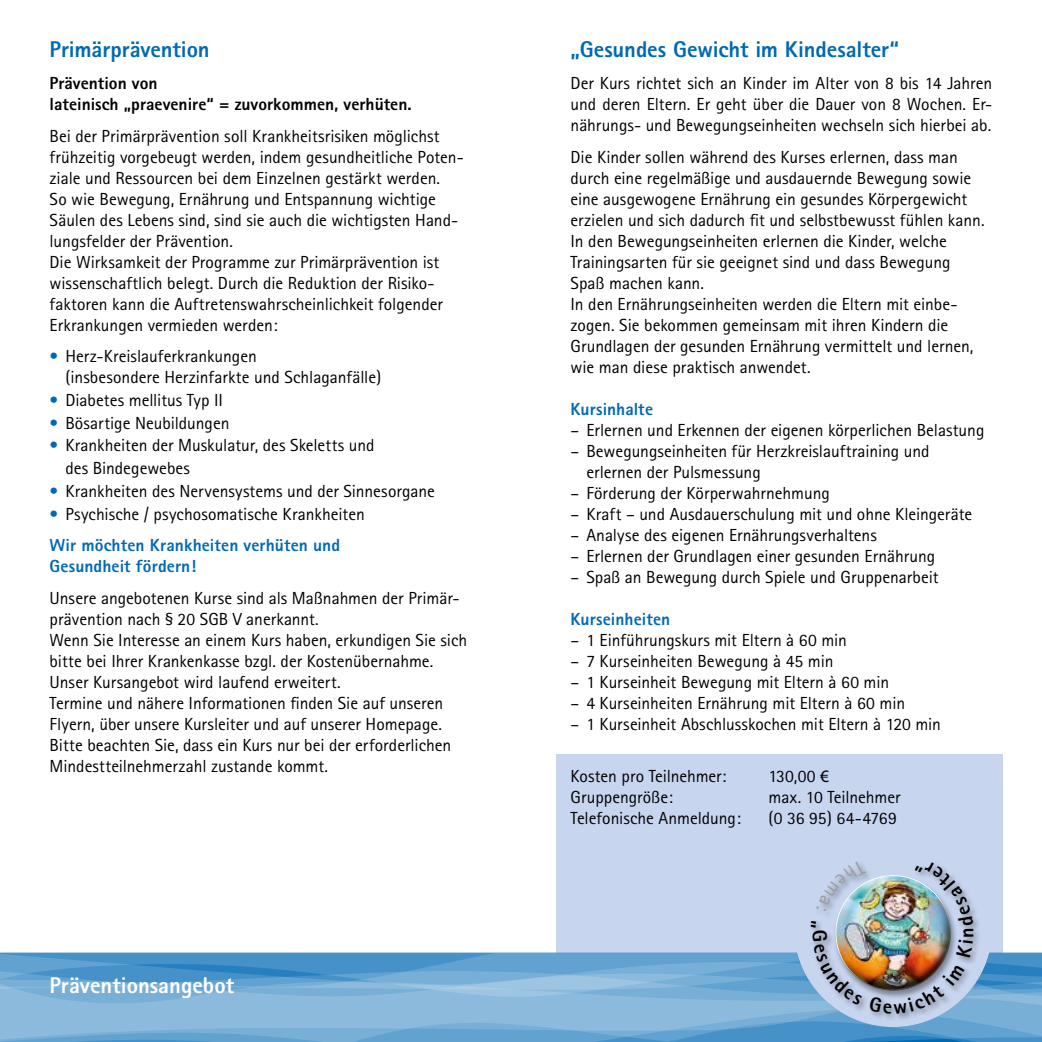
<style>
.page{position:relative;width:1042px;height:1042px;background:#fff}
.page>*{position:absolute;margin:0;border:0;box-sizing:border-box;transform-origin:0 0}
.t1{font:800 22.75px "Rotis Sans Serif";letter-spacing:-.005em;color:#0069b4}
.t2{font:800 22.75px "Rotis Sans Serif";color:#fff}
.t3{font:17.5px/21px "Rotis Sans Serif";color:#000}
.t4{font:800 17.5px/21px "Rotis Sans Serif";color:#000}
.t5{font:800 17.5px "Rotis Sans Serif";color:#0069b4}
.s1{color:#0069b4}
.s2{font-weight:800;color:#0069b4}
.s3{font-family:"Myriad Pro"}
</style>
<div class="page">
<div style="left:556px;top:754px;width:446px;height:288px;background:#c8d5ef"></div>
<svg style="left:0;top:952px;width:1042px;height:90px;background:#70aad4"></svg>
<div style="left:809px;top:860px;width:173px;height:162px;background:#000;opacity:.4"></div>
<svg style="left:816px;top:860px;width:50px;height:51px"></svg>
<img style="left:811px;top:920px;width:51px;height:85px">
<img style="left:869px;top:965px;width:95px;height:48px">
<img style="left:915px;top:861px;width:58px;height:96px">
<h1 class="t1" style="left:50px;top:35px;width:162px">Primärprävention</h1>
<p class="t4" style="left:50px;top:72px;width:363px">Prävention von<br>lateinisch „praevenire“ = zuvorkommen, verhüten.</p>
<p class="t3" style="left:50px;top:125px;width:416px">Bei der Primärprävention soll Krankheitsrisiken möglichst frühzeitig vorgebeugt werden, indem gesundheitliche Poten&shy;ziale und Ressourcen bei dem Einzelnen gestärkt werden.<br>So wie Bewegung, Ernährung und Entspannung wichtige Säulen des Lebens sind, sind sie auch die wichtigsten Hand&shy;lungsfelder der Prävention.<br>Die Wirksamkeit der Programme zur Primärprävention ist wissenschaftlich belegt. Durch die Reduktion der Risiko&shy;faktoren kann die Auftretenswahrscheinlichkeit folgender Erkrankungen vermieden werden:</p>
<p class="t3" style="left:65px;top:345px;width:317px;text-indent:-16px"><span class="s1">•</span> Herz-Kreislauferkrankungen<br>(insbesondere Herzinfarkte und Schlaganfälle)</p>
<p class="t3" style="left:50px;top:389px;width:175px"><span class="s1">•</span> Diabetes mellitus Typ II</p>
<p class="t3" style="left:50px;top:412px;width:181px"><span class="s1">•</span> Bösartige Neubildungen</p>
<p class="t3" style="left:65px;top:434px;width:311px;line-height:22.8px;text-indent:-16px"><span class="s1">•</span> Krankheiten der Muskulatur, des Skeletts und des Bindegewebes</p>
<p class="t3" style="left:50px;top:480px;width:387px"><span class="s1">•</span> Krankheiten des Nervensystems und der Sinnesorgane</p>
<p class="t3" style="left:50px;top:498px;width:317px;line-height:31.5px"><span class="s1">•</span> Psychische / psychosomatische Krankheiten<br><span class="s2">Wir möchten Krankheiten verhüten und</span></p>
<p class="t5" style="left:50px;top:555px;width:148px">Gesundheit fördern!</p>
<p class="t3" style="left:50px;top:587px;width:419px">Unsere angebotenen Kurse sind als Maßnahmen der Primär&shy;prävention nach § 20 SGB V anerkannt.<br>Wenn Sie Interesse an einem Kurs haben, erkundigen Sie sich bitte bei Ihrer Krankenkasse bzgl. der Kostenübernahme.<br>Unser Kursangebot wird laufend erweitert.<br>Termine und nähere Informationen finden Sie auf unseren Flyern, über unsere Kursleiter und auf unserer Homepage.<br>Bitte beachten Sie, dass ein Kurs nur bei der erforderlichen Mindestteilnehmerzahl zustande kommt.</p>
<h1 class="t2" style="left:50px;top:970px;width:186px">Präventionsangebot</h1>
<h1 class="t1" style="left:570px;top:35px;width:330px">„Gesundes Gewicht im Kindesalter“</h1>
<p class="t3" style="left:570px;top:72px;width:423px;text-align:justify">Der Kurs richtet sich an Kinder im Alter von 8 bis 14 Jahren und deren Eltern. Er geht über die Dauer von 8 Wochen. Er&shy;nährungs- und Bewegungseinheiten wechseln sich hierbei ab.</p>
<p class="t3" style="left:570px;top:146px;width:415px">Die Kinder sollen während des Kurses erlernen, dass man durch eine regelmäßige und ausdauernde Bewegung sowie eine ausgewogene Ernährung ein gesundes Körpergewicht erzielen und sich dadurch fit und selbstbewusst fühlen kann.<br>In den Bewegungseinheiten erlernen die Kinder, welche Trainingsarten für sie geeignet sind und dass Bewegung Spaß machen kann.<br>In den Ernährungseinheiten werden die Eltern mit einbe&shy;zogen. Sie bekommen gemeinsam mit ihren Kindern die Grundlagen der gesunden Ernährung vermittelt und lernen, wie man diese praktisch anwendet.</p>
<p class="t5" style="left:570px;top:397px;width:84px">Kursinhalte</p>
<p class="t3" style="left:570px;top:419px;width:415px">– Erlernen und Erkennen der eigenen körperlichen Belastung</p>
<p class="t3" style="left:586px;top:440px;width:345px;text-indent:-16px">– Bewegungseinheiten für Herzkreislauftraining und erlernen der Pulsmessung</p>
<p class="t3" style="left:570px;top:482px;width:261px">– Förderung der Körperwahrnehmung</p>
<p class="t3" style="left:570px;top:503px;width:403px">– Kraft – und Ausdauerschulung mit und ohne Kleingeräte</p>
<p class="t3" style="left:570px;top:524px;width:308px">– Analyse des eigenen Ernährungsverhaltens</p>
<p class="t3" style="left:570px;top:545px;width:366px">– Erlernen der Grundlagen einer gesunden Ernährung</p>
<p class="t3" style="left:570px;top:566px;width:369px">– Spaß an Bewegung durch Spiele und Gruppenarbeit</p>
<p class="t5" style="left:570px;top:607px;width:101px">Kurseinheiten</p>
<p class="t3" style="left:570px;top:629px;width:278px">– 1 Einführungskurs mit Eltern à 60 min</p>
<p class="t3" style="left:570px;top:650px;width:264px">– 7 Kurseinheiten Bewegung à 45 min</p>
<p class="t3" style="left:570px;top:671px;width:320px">– 1 Kurseinheit Bewegung mit Eltern à 60 min</p>
<p class="t3" style="left:570px;top:692px;width:336px">– 4 Kurseinheiten Ernährung mit Eltern à 60 min</p>
<p class="t3" style="left:570px;top:713px;width:372px">– 1 Kurseinheit Abschlusskochen mit Eltern à 120 min</p>
<p class="t3" style="left:570px;top:765px;width:157px">Kosten pro Teilnehmer:</p>
<p class="t3" style="left:768px;top:765px;width:62px">130,00 <span class="s3">€</span></p>
<p class="t3" style="left:570px;top:786px;width:104px">Gruppengröße:</p>
<p class="t3" style="left:768px;top:786px;width:134px">max. 10 Teilnehmer</p>
<p class="t3" style="left:570px;top:807px;width:172px">Telefonische Anmeldung:</p>
<p class="t3" style="left:768px;top:807px;width:130px">(0 36 95) 64-4769</p>
</div>
